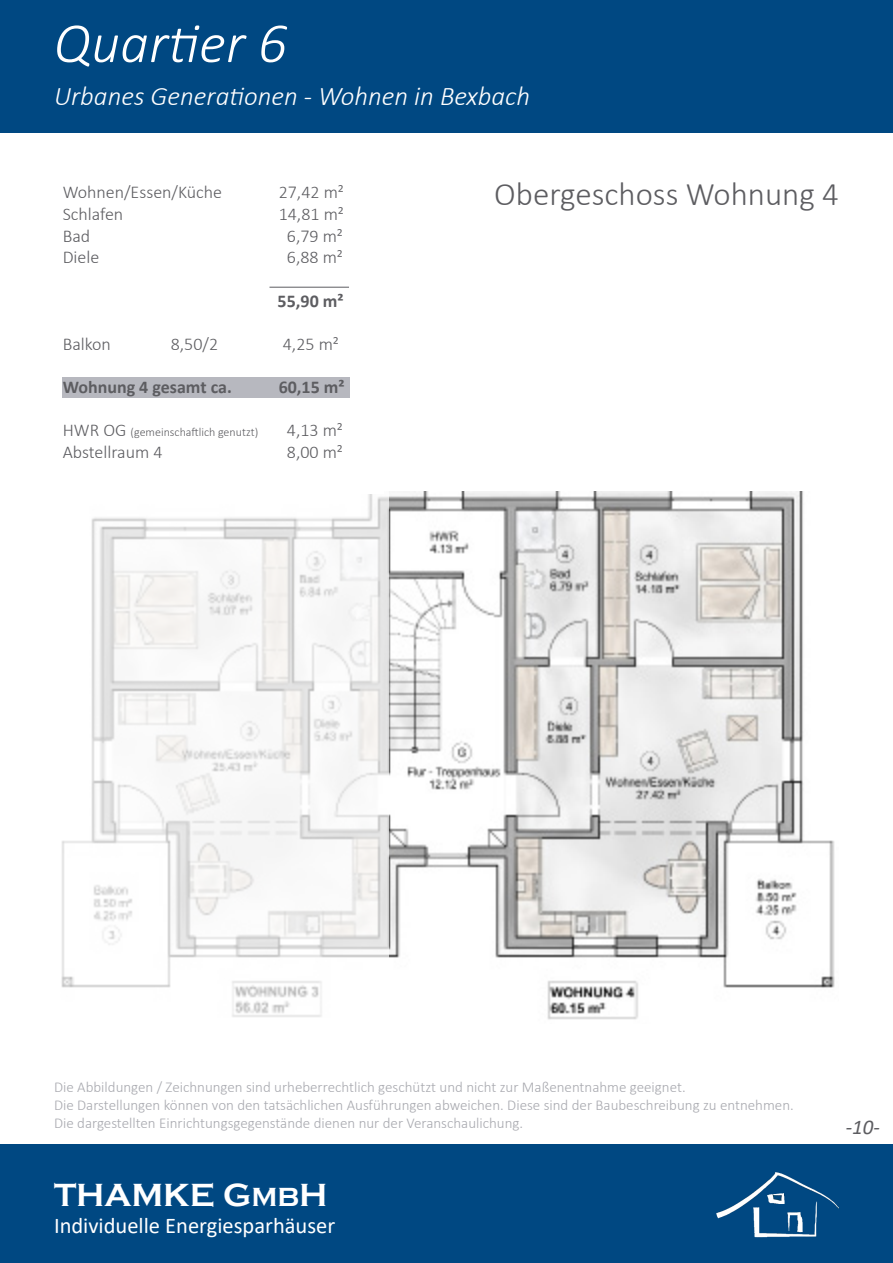
<style>
.page{position:relative;width:893px;height:1263px;background:#fff}
.page>*{position:absolute;margin:0;border:0;box-sizing:border-box;transform-origin:0 0}
.t1{font:italic 300 57px "Calibri";color:#fff}
.t2{font:300 33px "Calibri";color:#5d5d61}
.t3{font:700 33px "Copperplate Gothic";color:#fff}
.t4{font:italic 300 27px "Calibri";color:#fff}
.t5{font:22.5px "Calibri";color:#fff}
.t6{font:italic 21px "Calibri";color:#5d5d61}
.t7{font:300 18px "Calibri";color:#5d5d61}
.t8{font:700 18px "Calibri";color:#5d5d61}
.t9{font:300 15px "Calibri";color:#a8a9af}
.t10{font:300 12px "Calibri";color:#5d5d61}
.s1{font-size:18px}
.s2{font-size:27px}
</style>
<div class="page">
<div style="left:0;top:0;width:893px;height:133px;background:#004882"></div>
<div style="left:0;top:1144px;width:893px;height:119px;background:#004882"></div>
<img style="left:716px;top:1172px;width:123px;height:66px">
<img style="left:389px;top:492px;width:446px;height:528px">
<svg style="left:61px;top:494px;width:328px;height:523px"></svg>
<div style="left:62px;top:377px;width:288px;height:21px;background:#b7b8bf"></div>
<hr style="left:269px;top:287px;width:80px;height:1px;background:#5d5d61">
<h1 class="t1" style="left:54px;top:8px;width:235px">Quartier 6</h1>
<h3 class="t4" style="left:54px;top:79px;width:478px">Urbanes Generationen - Wohnen in Bexbach</h3>
<p class="t7" style="left:63px;top:181px;width:161px">Wohnen/Essen/Küche</p>
<p class="t7" style="left:279px;top:181px;width:67px">27,42 m²</p>
<p class="t2" style="left:494px;top:174px;width:346px">Obergeschoss Wohnung 4</p>
<p class="t7" style="left:63px;top:203px;width:62px">Schlafen</p>
<p class="t7" style="left:279px;top:203px;width:67px">14,81 m²</p>
<p class="t7" style="left:63px;top:225px;width:29px">Bad</p>
<p class="t7" style="left:287px;top:225px;width:58px">6,79 m²</p>
<p class="t7" style="left:63px;top:246px;width:38px">Diele</p>
<p class="t7" style="left:287px;top:246px;width:58px">6,88 m²</p>
<p class="t8" style="left:278px;top:288px;width:67px">55,90 m²</p>
<p class="t7" style="left:63px;top:333px;width:50px">Balkon</p>
<p class="t7" style="left:171px;top:333px;width:49px">8,50/2</p>
<p class="t7" style="left:283px;top:333px;width:58px">4,25 m²</p>
<p class="t8" style="left:63px;top:374px;width:171px">Wohnung 4 gesamt ca.</p>
<p class="t8" style="left:279px;top:374px;width:67px">60,15 m²</p>
<p class="t10" style="left:63px;top:425px;width:197px"><span class="s1">HWR OG</span> (gemeinschaftlich genutzt)</p>
<p class="t7" style="left:287px;top:419px;width:58px">4,13 m²</p>
<p class="t7" style="left:63px;top:441px;width:101px">Abstellraum 4</p>
<p class="t7" style="left:287px;top:441px;width:58px">8,00 m²</p>
<p class="t9" style="left:54px;top:1077px;width:633px">Die Abbildungen / Zeichnungen sind urheberrechtlich geschützt und nicht zur Maßenentnahme geeignet.</p>
<p class="t9" style="left:54px;top:1095px;width:741px">Die Darstellungen können von den tatsächlichen Ausführungen abweichen. Diese sind der Baubeschreibung zu entnehmen.</p>
<p class="t9" style="left:54px;top:1113px;width:471px">Die dargestellten Einrichtungsgegenstände dienen nur der Veranschaulichung.</p>
<p class="t6" style="left:846px;top:1112px;width:36px">-10-</p>
<h2 class="t3" style="left:54px;top:1177px;width:275px">THAMKE G<span class="s2">MB</span>H</h2>
<h3 class="t5" style="left:54px;top:1210px;width:283px">Individuelle Energiesparhäuser</h3>
</div>
